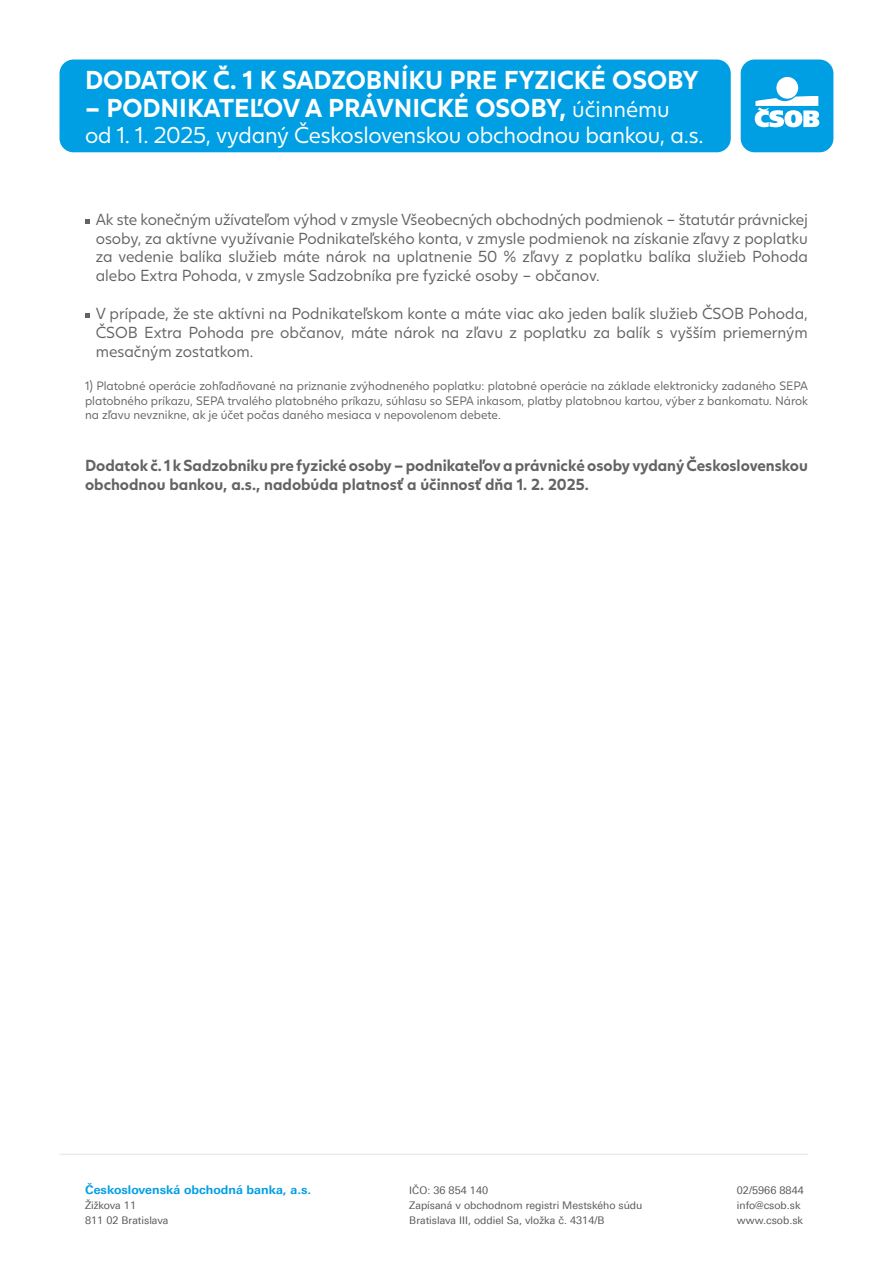
<style>
.page{position:relative;width:893px;height:1263px;background:#fff}
.page>*{position:absolute;margin:0;border:0;box-sizing:border-box;transform-origin:0 0}
.t1{font:700 25.5px "Juli Sans";color:#fff}
.t2{font:22.5px "Juli Sans";letter-spacing:-.01em;color:#fff}
.t3{font:15.75px/18.9px "Juli Sans";color:#646363;text-align:justify}
.t4{font:700 15.75px/18.9px "Juli Sans";color:#646363}
.t5{font:12px/14.4px "Juli Sans";color:#646363;text-align:justify}
.t6{font:700 12px "Linotype Univers 630";color:#009fe3}
.t7{font:10.5px/15px "Linotype Univers 430";color:#575756}
.s1{font-weight:400;font-size:22.5px}
</style>
<div class="page">
<div style="left:60px;top:60px;width:671px;height:92px;background:#009fe3;border-radius:14px"></div>
<svg style="left:85px;top:219px;width:4px;height:4px"></svg>
<svg style="left:85px;top:313px;width:4px;height:5px"></svg>
<hr style="left:60px;top:1154px;width:748px;height:1px;background:#e3e3e3">
<div style="left:741px;top:60px;width:92px;height:92px;background:#009fe3;border-radius:14px"></div>
<svg style="left:755px;top:96px;width:64px;height:31px"></svg>
<div style="left:776px;top:77px;width:22px;height:22px;background:#fff;border-radius:50%"></div>
<h1 class="t1" style="left:85px;top:58px;width:615px">DODATOK Č. 1 K SADZOBNÍKU PRE FYZICKÉ OSOBY</h1>
<h1 class="t1" style="left:85px;top:87px;width:586px">– PODNIKATEĽOV A PRÁVNICKÉ OSOBY, <span class="s1">účinnému</span></h1>
<h2 class="t2" style="left:85px;top:118px;width:620px">od 1. 1. 2025, vydaný Československou obchodnou bankou, a.s.</h2>
<p class="t3" style="left:96px;top:208px;width:714px">Ak ste konečným užívateľom výhod v zmysle Všeobecných obchodných podmienok – štatutár právnickej osoby, za aktívne využívanie Podnikateľského konta, v zmysle podmienok na získanie zľavy z poplatku za vedenie balíka služieb máte nárok na uplatnenie 50 % zľavy z poplatku balíka služieb Pohoda alebo Extra Pohoda, v zmysle Sadzobníka pre fyzické osoby – občanov.</p>
<p class="t3" style="left:96px;top:303px;width:714px">V prípade, že ste aktívni na Podnikateľskom konte a máte viac ako jeden balík služieb ČSOB Pohoda, ČSOB Extra Pohoda pre občanov, máte nárok na zľavu z poplatku za balík s vyšším priemerným mesačným zostatkom.</p>
<p class="t5" style="left:85px;top:378px;width:725px">1) Platobné operácie zohľadňované na priznanie zvýhodneného poplatku: platobné operácie na základe elektronicky zadaného SEPA platobného príkazu, SEPA trvalého platobného príkazu, súhlasu so SEPA inkasom, platby platobnou kartou, výber z bankomatu. Nárok na zľavu nevznikne, ak je účet počas daného mesiaca v nepovolenom debete.</p>
<p class="t4" style="left:85px;top:454px;width:724px">Dodatok č. 1 k Sadzobníku pre fyzické osoby – podnikateľov a právnické osoby vydaný Československou obchodnou bankou, a.s., nadobúda platnosť a účinnosť dňa 1. 2. 2025.</p>
<p class="t6" style="left:85px;top:1182px;width:228px">Československá obchodná banka, a.s.</p>
<p class="t7" style="left:85px;top:1197px;width:85px">Žižkova 11<br>811 02 Bratislava</p>
<p class="t7" style="left:409px;top:1182px;width:235px">IČO: 36 854 140<br>Zapísaná v obchodnom registri Mestského súdu<br>Bratislava III, oddiel Sa, vložka č. 4314/B</p>
<p class="t7" style="left:737px;top:1182px;width:68px">02/5966 8844 info@csob.sk www.csob.sk</p>
</div>
